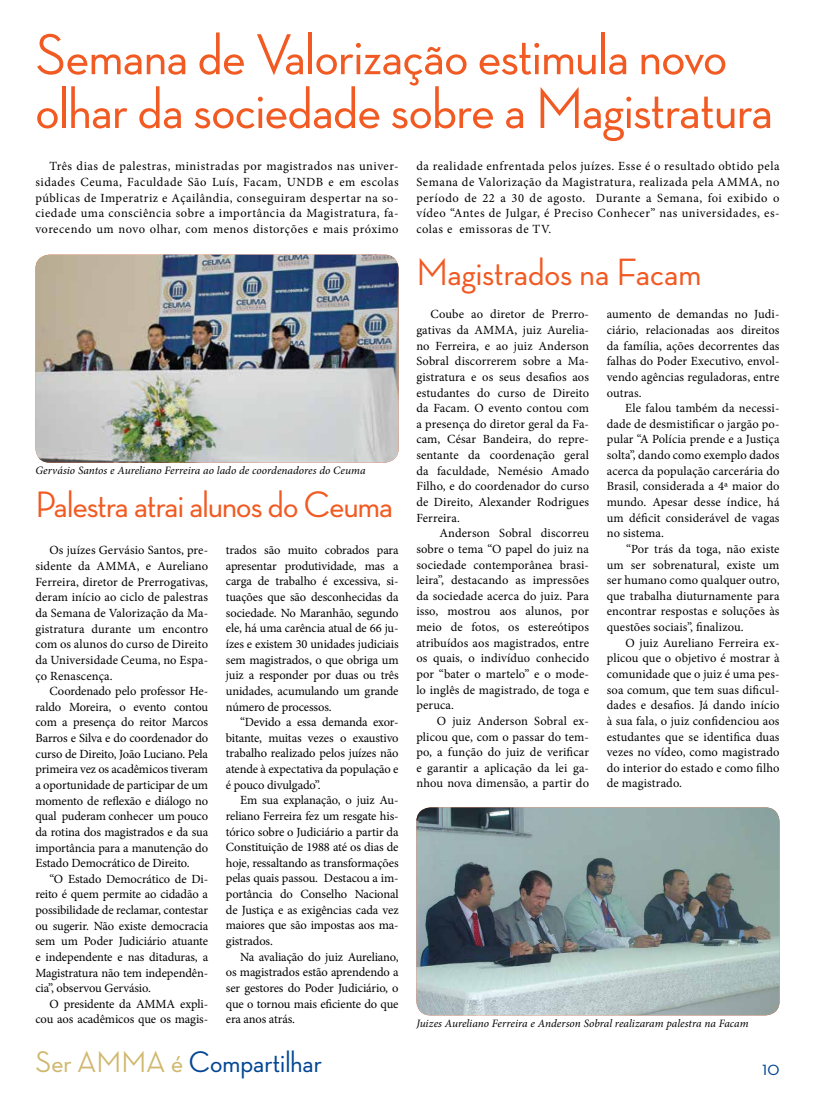
<style>
.page{position:relative;width:815px;height:1099px;background:#fff}
.page>*{position:absolute;margin:0;border:0;box-sizing:border-box;transform-origin:0 0}
.t1{font:500 58.75px/53.8px "Neutra Disp";letter-spacing:-.01em;color:#f15a22}
.t2{font:500 38.75px "Neutra Disp";color:#f15a22}
.t3{font:500 37.5px "Neutra Disp";letter-spacing:-.02em;color:#f15a22}
.t4{font:500 30.25px "Neutra Disp";color:#034694}
.t5{font:500 20px "Neutra Disp";color:#034694}
.t6{font:12.5px/15.6px "Minion Pro";letter-spacing:.005em;color:#000;text-align:justify}
.t7{font:italic 11.25px "Minion Pro";color:#000}
.s1{color:#d0b86e}
</style>
<div class="page">
<img style="left:35px;top:255px;width:364px;height:207px">
<img style="left:416px;top:807px;width:364px;height:208px">
<h1 class="t1" style="left:35px;top:28px;width:739px">Semana de Valorização estimula novo olhar da sociedade sobre a Magistratura</h1>
<p class="t6" style="left:35px;top:159px;width:365px;text-indent:14px">Três dias de palestras, ministradas por magistrados nas univer&shy;sidades Ceuma, Faculdade São Luís, Facam, UNDB e em escolas públicas de Imperatriz e Açailândia, conseguiram despertar na so&shy;ciedade uma consciência sobre a importância da Magistratura, fa&shy;vorecendo um novo olhar, com menos distorções e mais próximo</p>
<p class="t6" style="left:416px;top:159px;width:365px">da realidade enfrentada pelos juízes. Esse é o resultado obtido pela Semana de Valorização da Magistratura, realizada pela AMMA, no período de 22 a 30 de agosto. Durante a Semana, foi exibido o vídeo “Antes de Julgar, é Preciso Conhecer” nas universidades, es&shy;colas e emissoras de TV.</p>
<p class="t7" style="left:35px;top:463px;width:332px">Gervásio Santos e Aureliano Ferreira ao lado de coordenadores do Ceuma</p>
<h3 class="t3" style="left:35px;top:483px;width:359px">Palestra atrai alunos do Ceuma</h3>
<p class="t6" style="left:35px;top:542px;width:174px;text-indent:14px">Os juízes Gervásio Santos, pre&shy;sidente da AMMA, e Aureliano Ferreira, diretor de Prerrogativas, deram início ao ciclo de palestras da Semana de Valorização da Ma&shy;gistratura durante um encontro com os alunos do curso de Direito da Universidade Ceuma, no Espa&shy;ço Renascença.</p>
<p class="t6" style="left:35px;top:683px;width:174px;text-indent:14px">Coordenado pelo professor He&shy;raldo Moreira, o evento contou com a presença do reitor Marcos Barros e Silva e do coordenador do curso de Direito, João Luciano. Pela primeira vez os acadêmicos tiveram a oportunidade de participar de um momento de reflexão e diálogo no qual puderam conhecer um pouco da rotina dos magistrados e da sua importância para a manutenção do Estado Democrático de Direito.</p>
<p class="t6" style="left:35px;top:871px;width:174px;text-indent:14px">“O Estado Democrático de Di&shy;reito é quem permite ao cidadão a possibilidade de reclamar, contestar ou sugerir. Não existe democracia sem um Poder Judiciário atuante e independente e nas ditaduras, a Magistratura não tem independên&shy;cia”, observou Gervásio.</p>
<p class="t6" style="left:35px;top:996px;width:174px;text-align:right">O presidente da AMMA expli&shy;cou aos acadêmicos que os magis-</p>
<p class="t6" style="left:226px;top:542px;width:174px">trados são muito cobrados para apresentar produtividade, mas a carga de trabalho é excessiva, si&shy;tuações que são desconhecidas da sociedade. No Maranhão, segundo ele, há uma carência atual de 66 ju&shy;ízes e existem 30 unidades judiciais sem magistrados, o que obriga um juiz a responder por duas ou três unidades, acumulando um grande número de processos.</p>
<p class="t6" style="left:226px;top:714px;width:174px;text-indent:14px">“Devido a essa demanda exor&shy;bitante, muitas vezes o exaustivo trabalho realizado pelos juízes não atende à expectativa da população e é pouco divulgado”.</p>
<p class="t6" style="left:226px;top:792px;width:174px;text-indent:14px">Em sua explanação, o juiz Au&shy;reliano Ferreira fez um resgate his&shy;tórico sobre o Judiciário a partir da Constituição de 1988 até os dias de hoje, ressaltando as transformações pelas quais passou. Destacou a im&shy;portância do Conselho Nacional de Justiça e as exigências cada vez maiores que são impostas aos ma&shy;gistrados.</p>
<p class="t6" style="left:226px;top:948px;width:174px;text-indent:14px">Na avaliação do juiz Aureliano, os magistrados estão aprendendo a ser gestores do Poder Judiciário, o que o tornou mais eficiente do que era anos atrás.</p>
<h3 class="t4" style="left:35px;top:1045px;width:288px"><span class="s1">Ser AMMA é</span> Compartilhar</h3>
<h2 class="t2" style="left:416px;top:250px;width:286px">Magistrados na Facam</h2>
<p class="t6" style="left:416px;top:307px;width:174px;text-indent:14px">Coube ao diretor de Prerro&shy;gativas da AMMA, juiz Aurelia&shy;no Ferreira, e ao juiz Anderson Sobral discorrerem sobre a Ma&shy;gistratura e os seus desafios aos estudantes do curso de Direito da Facam. O evento contou com a presença do diretor geral da Fa&shy;cam, César Bandeira, do repre&shy;sentante da coordenação geral da faculdade, Nemésio Amado Filho, e do coordenador do curso de Direito, Alexander Rodrigues Ferreira.</p>
<p class="t6" style="left:416px;top:525px;width:174px;text-indent:23px">Anderson Sobral discorreu sobre o tema “O papel do juiz na sociedade contemporânea brasi&shy;leira”, destacando as impressões da sociedade acerca do juiz. Para isso, mostrou aos alunos, por meio de fotos, os estereótipos atribuídos aos magistrados, entre os quais, o indivíduo conhecido por “bater o martelo” e o mode&shy;lo inglês de magistrado, de toga e peruca.</p>
<p class="t6" style="left:416px;top:713px;width:174px;text-indent:20px">O juiz Anderson Sobral ex&shy;plicou que, com o passar do tem&shy;po, a função do juiz de verificar e garantir a aplicação da lei ga&shy;nhou nova dimensão, a partir do</p>
<p class="t6" style="left:607px;top:307px;width:174px">aumento de demandas no Judi&shy;ciário, relacionadas aos direitos da família, ações decorrentes das falhas do Poder Executivo, envol&shy;vendo agências reguladoras, entre outras.</p>
<p class="t6" style="left:607px;top:400px;width:174px;text-indent:18px">Ele falou também da necessi&shy;dade de desmistificar o jargão po&shy;pular “A Polícia prende e a Justiça solta”, dando como exemplo dados acerca da população carcerária do Brasil, considerada a 4ª maior do mundo. Apesar desse índice, há um déficit considerável de vagas no sistema.</p>
<p class="t6" style="left:607px;top:541px;width:174px;text-indent:19px">“Por trás da toga, não existe um ser sobrenatural, existe um ser humano como qualquer outro, que trabalha diuturnamente para encontrar respostas e soluções às questões sociais”, finalizou.</p>
<p class="t6" style="left:607px;top:635px;width:174px;text-indent:19px">O juiz Aureliano Ferreira ex&shy;plicou que o objetivo é mostrar à comunidade que o juiz é uma pes&shy;soa comum, que tem suas dificul&shy;dades e desafios. Já dando início à sua fala, o juiz confidenciou aos estudantes que se identifica duas vezes no vídeo, como magistrado do interior do estado e como filho de magistrado.</p>
<p class="t7" style="left:416px;top:1015px;width:334px">Juizes Aureliano Ferreira e Anderson Sobral realizaram palestra na Facam</p>
<h3 class="t5" style="left:762px;top:1057px;width:19px">10</h3>
</div>
